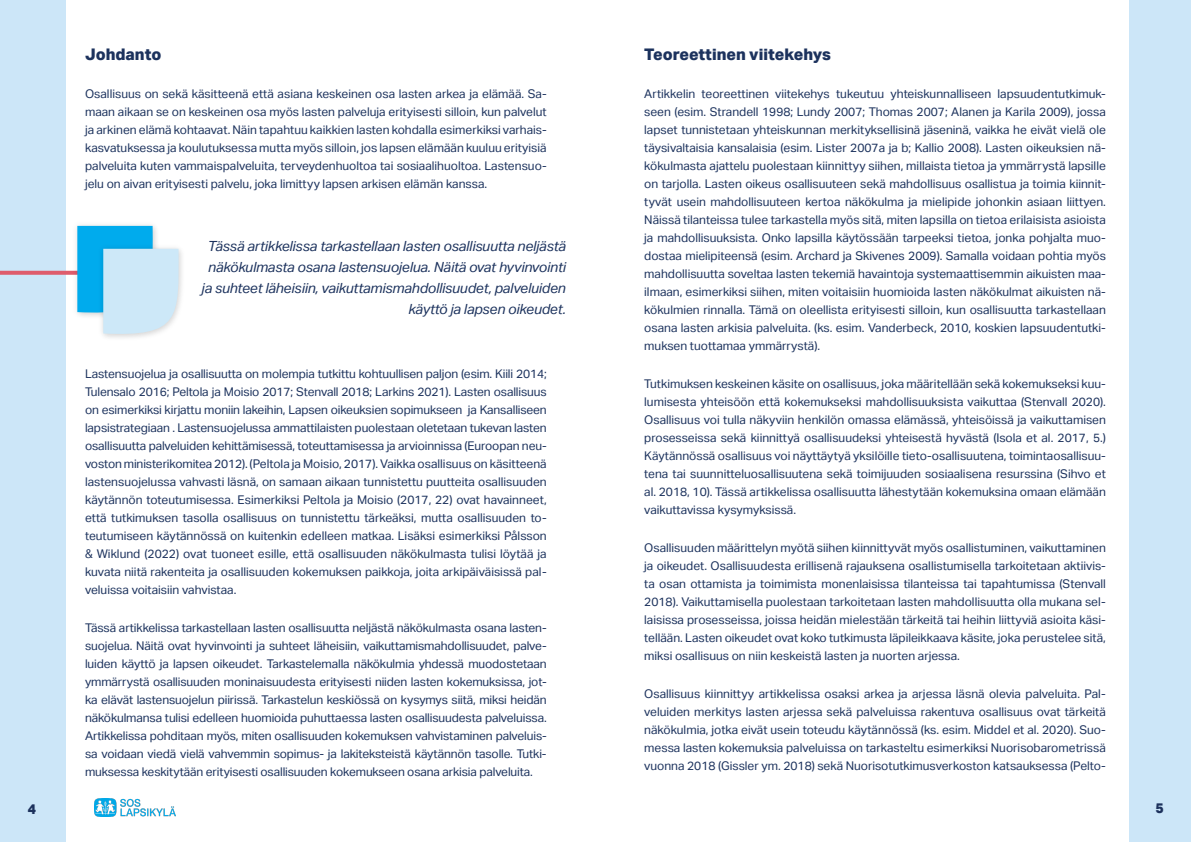
<style>
.page{position:relative;width:1191px;height:842px;background:#fff}
.page>*{position:absolute;margin:0;border:0;box-sizing:border-box;transform-origin:0 0}
.t1{font:800 16px "Aktiv Grotesk";color:#1c325d}
.t2{font:italic 14px/21px "Aktiv Grotesk";letter-spacing:-.01em;color:#1c325d;text-align:right}
.t3{font:800 14px "Aktiv Grotesk";color:#1d325d}
.t4{font:12px/18px "Aktiv Grotesk";color:#1c325d;text-align:justify}
</style>
<div class="page">
<div style="left:1129px;top:0;width:62px;height:842px;background:#cce6f8"></div>
<div style="left:0;top:0;width:66px;height:842px;background:#cce6f8"></div>
<img style="left:95px;top:798px;width:81px;height:18px">
<svg style="left:0;top:271px;width:71px;height:4px"></svg>
<div style="left:71px;top:219px;width:88px;height:100px;background:#000;opacity:.1"></div>
<svg style="left:77px;top:226px;width:104px;height:111px;background:#98d8f4"></svg>
<h1 class="t1" style="left:85px;top:45px;width:78px">Johdanto</h1>
<p class="t4" style="left:85px;top:85px;width:463px">Osallisuus on sekä käsitteenä että asiana keskeinen osa lasten arkea ja elämää. Sa&shy;maan aikaan se on keskeinen osa myös lasten palveluja erityisesti silloin, kun palvelut ja arkinen elämä kohtaavat. Näin tapahtuu kaikkien lasten kohdalla esimerkiksi varhais&shy;kasvatuksessa ja koulutuksessa mutta myös silloin, jos lapsen elämään kuuluu erityisiä palveluita kuten vammaispalveluita, terveydenhuoltoa tai sosiaalihuoltoa. Lastensuo&shy;jelu on aivan erityisesti palvelu, joka limittyy lapsen arkisen elämän kanssa.</p>
<p class="t2" style="left:202px;top:236px;width:366px">Tässä artikkelissa tarkastellaan lasten osallisuutta neljästä näkökulmasta osana lastensuojelua. Näitä ovat hyvinvointi ja suhteet läheisiin, vaikuttamismahdollisuudet, palveluiden käyttö ja lapsen oikeudet.</p>
<p class="t4" style="left:85px;top:365px;width:463px">Lastensuojelua ja osallisuutta on molempia tutkittu kohtuullisen paljon (esim. Kiili 2014; Tulensalo 2016; Peltola ja Moisio 2017; Stenvall 2018; Larkins 2021). Lasten osallisuus on esimerkiksi kirjattu moniin lakeihin, Lapsen oikeuksien sopimukseen ja Kansalliseen lapsistrategiaan . Lastensuojelussa ammattilaisten puolestaan oletetaan tukevan lasten osallisuutta palveluiden kehittämisessä, toteuttamisessa ja arvioinnissa (Euroopan neu&shy;voston ministerikomitea 2012). (Peltola ja Moisio, 2017). Vaikka osallisuus on käsitteenä lastensuojelussa vahvasti läsnä, on samaan aikaan tunnistettu puutteita osallisuuden käytännön toteutumisessa. Esimerkiksi Peltola ja Moisio (2017, 22) ovat havainneet, että tutkimuksen tasolla osallisuus on tunnistettu tärkeäksi, mutta osallisuuden to&shy;teutumiseen käytännössä on kuitenkin edelleen matkaa. Lisäksi esimerkiksi Pålsson &amp; Wiklund (2022) ovat tuoneet esille, että osallisuuden näkökulmasta tulisi löytää ja kuvata niitä rakenteita ja osallisuuden kokemuksen paikkoja, joita arkipäiväisissä pal&shy;veluissa voitaisiin vahvistaa.</p>
<p class="t4" style="left:85px;top:619px;width:463px">Tässä artikkelissa tarkastellaan lasten osallisuutta neljästä näkökulmasta osana lasten&shy;suojelua. Näitä ovat hyvinvointi ja suhteet läheisiin, vaikuttamismahdollisuudet, palve&shy;luiden käyttö ja lapsen oikeudet. Tarkastelemalla näkökulmia yhdessä muodostetaan ymmärrystä osallisuuden moninaisuudesta erityisesti niiden lasten kokemuksissa, jot&shy;ka elävät lastensuojelun piirissä. Tarkastelun keskiössä on kysymys siitä, miksi heidän näkökulmansa tulisi edelleen huomioida puhuttaessa lasten osallisuudesta palveluissa.<br>Artikkelissa pohditaan myös, miten osallisuuden kokemuksen vahvistaminen palveluis&shy;sa voidaan viedä vielä vahvemmin sopimus- ja lakiteksteistä käytännön tasolle. Tutki&shy;muksessa keskitytään erityisesti osallisuuden kokemukseen osana arkisia palveluita.</p>
<h1 class="t1" style="left:644px;top:45px;width:188px">Teoreettinen viitekehys</h1>
<p class="t4" style="left:644px;top:84px;width:463px">Artikkelin teoreettinen viitekehys tukeutuu yhteiskunnalliseen lapsuudentutkimuk&shy;seen (esim. Strandell 1998; Lundy 2007; Thomas 2007; Alanen ja Karila 2009), jossa lapset tunnistetaan yhteiskunnan merkityksellisinä jäseninä, vaikka he eivät vielä ole täysivaltaisia kansalaisia (esim. Lister 2007a ja b; Kallio 2008). Lasten oikeuksien nä&shy;kökulmasta ajattelu puolestaan kiinnittyy siihen, millaista tietoa ja ymmärrystä lapsille on tarjolla. Lasten oikeus osallisuuteen sekä mahdollisuus osallistua ja toimia kiinnit&shy;tyvät usein mahdollisuuteen kertoa näkökulma ja mielipide johonkin asiaan liittyen.<br>Näissä tilanteissa tulee tarkastella myös sitä, miten lapsilla on tietoa erilaisista asioista ja mahdollisuuksista. Onko lapsilla käytössään tarpeeksi tietoa, jonka pohjalta muo&shy;dostaa mielipiteensä (esim. Archard ja Skivenes 2009). Samalla voidaan pohtia myös mahdollisuutta soveltaa lasten tekemiä havaintoja systemaattisemmin aikuisten maa&shy;ilmaan, esimerkiksi siihen, miten voitaisiin huomioida lasten näkökulmat aikuisten nä&shy;kökulmien rinnalla. Tämä on oleellista erityisesti silloin, kun osallisuutta tarkastellaan osana lasten arkisia palveluita. (ks. esim. Vanderbeck, 2010, koskien lapsuudentutki&shy;muksen tuottamaa ymmärrystä).</p>
<p class="t4" style="left:644px;top:374px;width:463px">Tutkimuksen keskeinen käsite on osallisuus, joka määritellään sekä kokemukseksi kuu&shy;lumisesta yhteisöön että kokemukseksi mahdollisuuksista vaikuttaa (Stenvall 2020).<br>Osallisuus voi tulla näkyviin henkilön omassa elämässä, yhteisöissä ja vaikuttamisen prosesseissa sekä kiinnittyä osallisuudeksi yhteisestä hyvästä (Isola et al. 2017, 5.)<br>Käytännössä osallisuus voi näyttäytyä yksilöille tieto-osallisuutena, toimintaosallisuu&shy;tena tai suunnitteluosallisuutena sekä toimijuuden sosiaalisena resurssina (Sihvo et al. 2018, 10). Tässä artikkelissa osallisuutta lähestytään kokemuksina omaan elämään vaikuttavissa kysymyksissä.</p>
<p class="t4" style="left:644px;top:538px;width:463px">Osallisuuden määrittelyn myötä siihen kiinnittyvät myös osallistuminen, vaikuttaminen ja oikeudet. Osallisuudesta erillisenä rajauksena osallistumisella tarkoitetaan aktiivis&shy;ta osan ottamista ja toimimista monenlaisissa tilanteissa tai tapahtumissa (Stenvall 2018). Vaikuttamisella puolestaan tarkoitetaan lasten mahdollisuutta olla mukana sel&shy;laisissa prosesseissa, joissa heidän mielestään tärkeitä tai heihin liittyviä asioita käsi&shy;tellään. Lasten oikeudet ovat koko tutkimusta läpileikkaava käsite, joka perustelee sitä, miksi osallisuus on niin keskeistä lasten ja nuorten arjessa.</p>
<p class="t4" style="left:644px;top:684px;width:463px">Osallisuus kiinnittyy artikkelissa osaksi arkea ja arjessa läsnä olevia palveluita. Pal&shy;veluiden merkitys lasten arjessa sekä palveluissa rakentuva osallisuus ovat tärkeitä näkökulmia, jotka eivät usein toteudu käytännössä (ks. esim. Middel et al. 2020). Suo&shy;messa lasten kokemuksia palveluissa on tarkasteltu esimerkiksi Nuorisobarometrissä vuonna 2018 (Gissler ym. 2018) sekä Nuorisotutkimusverkoston katsauksessa (Pelto-</p>
<p class="t3" style="left:28px;top:801px;width:10px">4</p>
<p class="t3" style="left:1155px;top:800px;width:10px">5</p>
</div>
